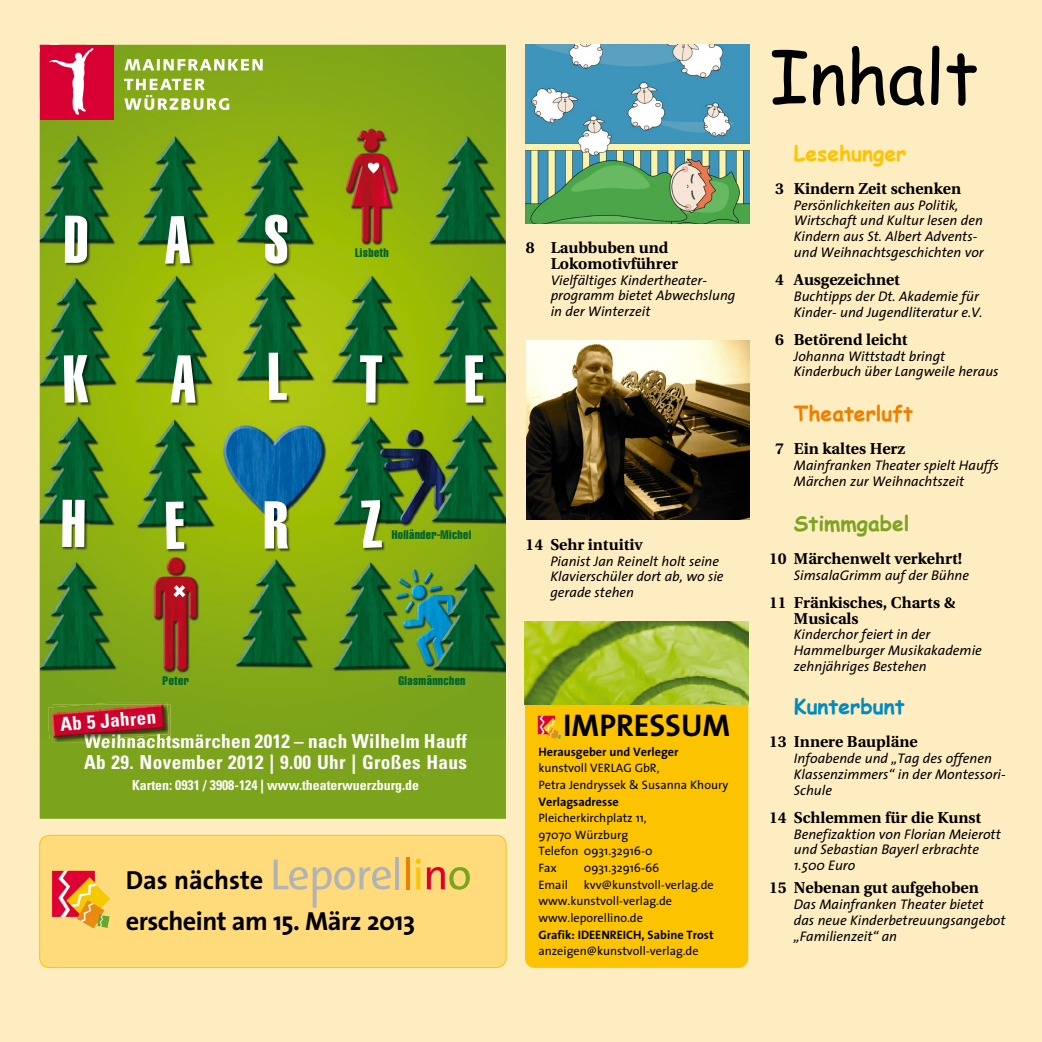
<style>
.page{position:relative;width:1042px;height:1042px;background:#ffedc2}
.page>*{position:absolute;margin:0;border:0;box-sizing:border-box;transform-origin:0 0}
.t1{font:73.5px "Comic Sans MS";letter-spacing:-.01em;color:#000}
.t2{font:66.33px "Helvetica Extra Compressed";color:#fff}
.t3{font:700 31.5px "The Sans";color:#000}
.t4{font:700 26.25px/41.5px "The Sans";letter-spacing:-.02em;color:#000}
.t5{font:700 21px "Comic Sans MS";color:#ee7f00}
.t6{font:700 21px "Comic Sans MS";color:#fcc400}
.t7{font:700 21px "Comic Sans MS";color:#7ca421}
.t8{font:700 21px "Comic Sans MS";color:#008ac2}
.t9{font:700 condensed 19.25px/21.2px "Univers";letter-spacing:.015em;color:#fff}
.t10{font:700 condensed 19.07px "Univers";color:#fff}
.t11{font:700 15.75px/15.8px "Utopia";color:#000}
.t12{font:italic 14px/15.8px "The Sans";color:#000}
.t13{font:700 condensed 13.83px "Univers";color:#fff}
.t14{font:12.25px/16.6px "The Sans";color:#000}
.t15{font:700 12.25px "The Sans";color:#000}
.t16{font:extra-condensed 12.25px "Helvetica";letter-spacing:.03em;color:#00632d}
</style>
<div class="page">
<div style="left:525px;top:692px;width:223px;height:276px;background:#fcc400;border-radius:10px"></div>
<div style="left:40px;top:835px;width:466px;height:132px;background:#ffdb7b;border-radius:10px"></div>
<div style="left:39px;top:835px;width:467px;height:133px;border:1px solid #fcc400;border-radius:10px"></div>
<img style="left:525px;top:621px;width:223px;height:83px">
<img style="left:538px;top:716px;width:23px;height:23px">
<img style="left:52px;top:871px;width:58px;height:57px">
<img style="left:527px;top:341px;width:222px;height:178px">
<img style="left:526px;top:45px;width:223px;height:178px">
<img style="left:40px;top:45px;width:466px;height:774px">
<div style="left:40px;top:45px;width:74px;height:74px;background:#d80033"></div>
<svg style="left:49px;top:48px;width:45px;height:67px"></svg>
<svg style="left:367px;top:162px;width:13px;height:11px"></svg>
<svg style="left:173px;top:585px;width:12px;height:12px"></svg>
<img style="left:65px;top:215px;width:26px;height:52px">
<img style="left:64px;top:355px;width:28px;height:51px">
<img style="left:62px;top:499px;width:26px;height:52px">
<img style="left:166px;top:501px;width:22px;height:52px">
<img style="left:265px;top:501px;width:26px;height:51px">
<img style="left:361px;top:500px;width:24px;height:51px">
<img style="left:170px;top:355px;width:29px;height:51px">
<img style="left:269px;top:353px;width:21px;height:50px">
<img style="left:360px;top:355px;width:26px;height:51px">
<img style="left:465px;top:355px;width:22px;height:51px">
<img style="left:165px;top:216px;width:29px;height:51px">
<img style="left:265px;top:214px;width:26px;height:53px">
<img style="left:52px;top:704px;width:119px;height:39px">
<img style="left:84px;top:734px;width:87px;height:9px">
<img style="left:48px;top:703px;width:119px;height:36px">
<img style="left:52px;top:704px;width:116px;height:35px">
<img style="left:84px;top:734px;width:84px;height:5px">
<svg style="left:124px;top:79px;width:105px;height:31px;background:#acc563"></svg>
<svg style="left:124px;top:59px;width:139px;height:11px;background:#c0d38d"></svg>
<hr style="left:395px;top:857px;width:4px;height:32px;background:#b1b3b4">
<hr style="left:406px;top:857px;width:4px;height:32px;background:#ee7f00">
<svg style="left:416px;top:858px;width:5px;height:6px"></svg>
<svg style="left:416px;top:867px;width:4px;height:22px"></svg>
<svg style="left:427px;top:867px;width:43px;height:23px"></svg>
<svg style="left:274px;top:859px;width:117px;height:48px"></svg>
<svg style="left:65px;top:216px;width:22px;height:47px"></svg>
<svg style="left:64px;top:355px;width:24px;height:48px"></svg>
<svg style="left:62px;top:500px;width:23px;height:47px"></svg>
<svg style="left:166px;top:501px;width:18px;height:48px"></svg>
<svg style="left:361px;top:500px;width:21px;height:48px"></svg>
<svg style="left:171px;top:355px;width:25px;height:48px"></svg>
<svg style="left:269px;top:352px;width:18px;height:48px"></svg>
<svg style="left:360px;top:355px;width:22px;height:48px"></svg>
<svg style="left:465px;top:355px;width:18px;height:48px"></svg>
<svg style="left:164px;top:216px;width:26px;height:48px"></svg>
<svg style="left:265px;top:214px;width:23px;height:50px"></svg>
<p class="t16" style="left:355px;top:245px;width:35px">Lisbeth</p>
<h2 class="t2" style="left:263px;top:485px;width:26px">R</h2>
<p class="t16" style="left:392px;top:526px;width:81px">Holländer-Michel</p>
<p class="t16" style="left:163px;top:673px;width:28px">Peter</p>
<p class="t16" style="left:398px;top:673px;width:69px">Glasmännchen</p>
<h3 class="t10" style="left:60px;top:712px;width:97px;rotate:-4deg">Ab 5 Jahren</h3>
<h3 class="t9" style="left:84px;top:730px;width:385px">Weihnachtsmärchen 2012 – nach Wilhelm Hauff<br>Ab 29. November 2012 | 9.00 Uhr | Großes Haus</h3>
<p class="t13" style="left:132px;top:777px;width:288px">Karten: 0931 / 3908-124 | www.theaterwuerzburg.de</p>
<h3 class="t4" style="left:126px;top:858px;width:291px">Das nächste<br>erscheint am 15. März 2013</h3>
<p class="t11" style="left:551px;top:240px;width:129px;text-indent:-25px">8 Laubbuben und<br>Lokomotivführer</p>
<p class="t12" style="left:551px;top:272px;width:186px">Vielfältiges Kindertheater&shy;programm bietet Abwechslung in der Winterzeit</p>
<p class="t11" style="left:525px;top:537px;width:119px">14 Sehr intuitiv</p>
<p class="t12" style="left:550px;top:552px;width:175px">Pianist Jan Reinelt holt seine<br>Klavierschüler dort ab, wo sie gerade stehen</p>
<h3 class="t3" style="left:563px;top:699px;width:169px">IMPRESSUM</h3>
<p class="t15" style="left:538px;top:741px;width:142px">Herausgeber und Verleger</p>
<p class="t14" style="left:538px;top:759px;width:191px">kunstvoll VERLAG GbR,<br>Petra Jendryssek &amp; Susanna Khoury</p>
<p class="t15" style="left:538px;top:791px;width:82px">Verlagsadresse</p>
<p class="t14" style="left:538px;top:809px;width:116px">Pleicherkirchplatz 11,<br>97070 Würzburg<br>Telefon 0931.32916-0<br>Fax</p>
<p class="t14" style="left:584px;top:859px;width:77px">0931.32916-66</p>
<p class="t14" style="left:538px;top:876px;width:177px;text-indent:45px">kvv@kunstvoll-verlag.de www.kunstvoll-verlag.de www.leporellino.de</p>
<p class="t15" style="left:538px;top:924px;width:177px">Grafik: IDEENREICH, Sabine Trost</p>
<p class="t14" style="left:538px;top:942px;width:162px">anzeigen@kunstvoll-verlag.de</p>
<p class="t14" style="left:538px;top:876px;width:31px">Email</p>
<h1 class="t1" style="left:769px;top:22px;width:211px">Inhalt</h1>
<h3 class="t6" style="left:794px;top:138px;width:114px">Lesehunger</h3>
<p class="t11" style="left:775px;top:181px;width:187px">3 Kindern Zeit schenken</p>
<p class="t12" style="left:794px;top:197px;width:191px">Persönlichkeiten aus Politik,<br>Wirtschaft und Kultur lesen den<br>Kindern aus St. Albert Advents&shy;und Weihnachtsgeschichten vor</p>
<p class="t11" style="left:775px;top:272px;width:126px">4 Ausgezeichnet</p>
<p class="t12" style="left:794px;top:288px;width:190px">Buchtipps der Dt. Akademie für<br>Kinder- und Jugendliteratur e.V.</p>
<p class="t11" style="left:775px;top:332px;width:134px">6 Betörend leicht</p>
<p class="t12" style="left:794px;top:347px;width:206px">Johanna Wittstadt bringt<br>Kinderbuch über Langweile heraus</p>
<h3 class="t5" style="left:794px;top:398px;width:121px">Theaterluft</h3>
<p class="t11" style="left:775px;top:441px;width:132px">7 Ein kaltes Herz</p>
<p class="t12" style="left:794px;top:457px;width:206px">Mainfranken Theater spielt Hauffs<br>Märchen zur Weihnachtszeit</p>
<h3 class="t7" style="left:794px;top:507px;width:117px">Stimmgabel</h3>
<p class="t11" style="left:769px;top:551px;width:195px">10 Märchenwelt verkehrt!</p>
<p class="t12" style="left:794px;top:566px;width:177px">SimsalaGrimm auf der Bühne</p>
<p class="t11" style="left:794px;top:594px;width:163px;text-indent:-25px">11 Fränkisches, Charts &amp;<br>Musicals</p>
<p class="t12" style="left:794px;top:626px;width:189px">Kinderchor feiert in der<br>Hammelburger Musikakademie zehnjähriges Bestehen</p>
<h3 class="t8" style="left:794px;top:691px;width:112px">Kunterbunt</h3>
<p class="t11" style="left:769px;top:734px;width:150px">13 Innere Baupläne</p>
<p class="t12" style="left:794px;top:750px;width:213px">Infoabende und „Tag des offenen<br>Klassenzimmers“ in der Montessori-<br>Schule</p>
<p class="t11" style="left:769px;top:809px;width:214px">14 Schlemmen für die Kunst</p>
<p class="t12" style="left:794px;top:825px;width:208px">Benefizaktion von Florian Meierott und Sebastian Bayerl erbrachte<br>1.500 Euro</p>
<p class="t11" style="left:769px;top:880px;width:211px">15 Nebenan gut aufgehoben</p>
<p class="t12" style="left:794px;top:896px;width:213px">Das Mainfranken Theater bietet das neue Kinderbetreuungsangebot „Familienzeit“ an</p>
</div>
